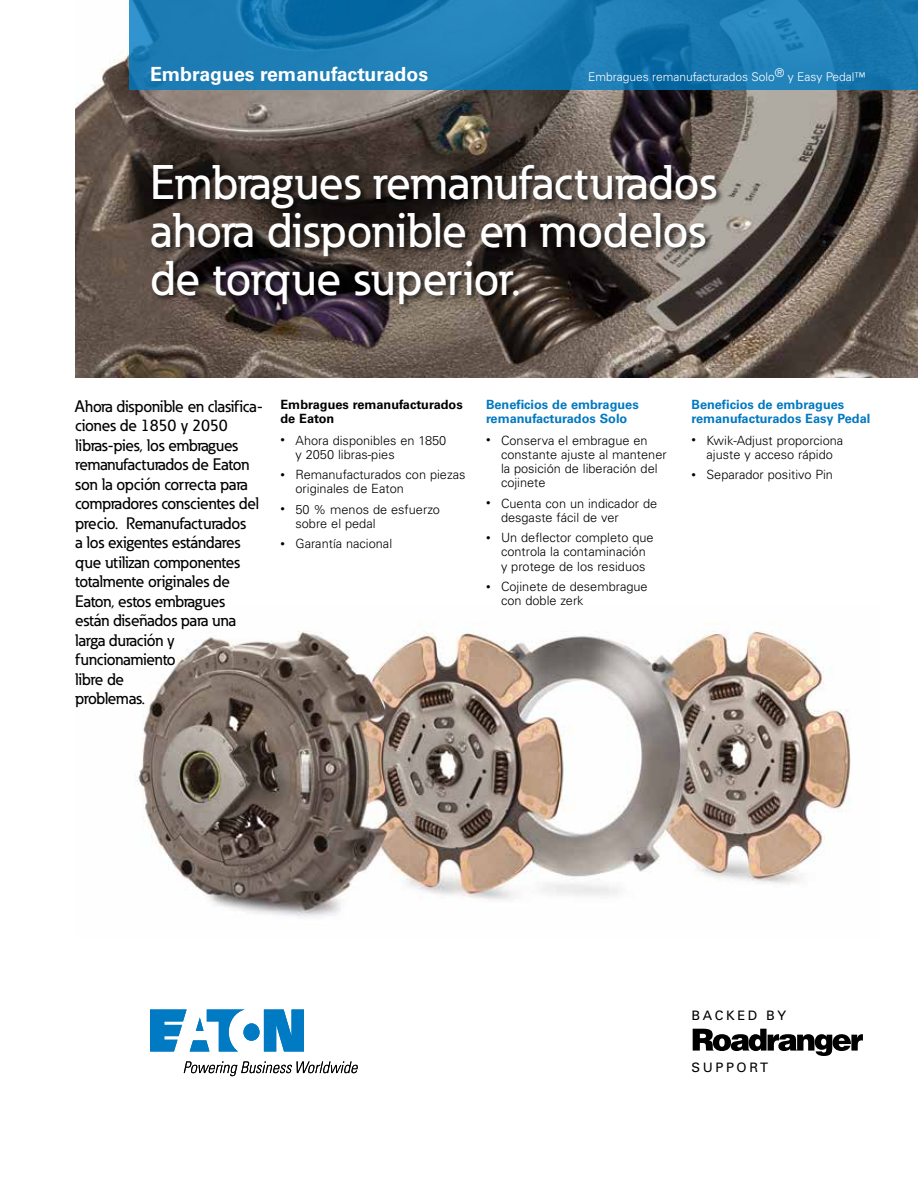
<style>
.page{position:relative;width:918px;height:1188px;background:#fff}
.page>*{position:absolute;margin:0;border:0;box-sizing:border-box;transform-origin:0 0}
.t1{font:500 48px/48px "Eaton";color:#fff}
.t2{font:700 19.5px "Univers";color:#fff}
.t3{font:500 16.5px/19.5px "Eaton";letter-spacing:-.015em;color:#000}
.t4{font:13.05px "Univers";letter-spacing:.2em;color:#000}
.t5{font:300 12.75px/14.2px "Univers";color:#000}
.t6{font:700 12.75px/14.2px "Univers";color:#0079c1}
.t7{font:700 12.75px/14.2px "Univers";color:#000}
.t8{font:300 12px "Univers";color:#fff}
.s1{font-size:9px}
</style>
<div class="page">
<img style="left:138px;top:623px;width:713px;height:294px">
<svg style="left:150px;top:1010px;width:154px;height:42px"></svg>
<svg style="left:184px;top:1061px;width:174px;height:15px"></svg>
<img style="left:75px;top:3px;width:843px;height:375px">
<svg style="left:129px;top:0;width:789px;height:90px;background:#1979b1"></svg>
<div style="left:150px;top:163px;width:574px;height:149px;background:#000;opacity:.75"></div>
<svg style="left:693px;top:1029px;width:170px;height:27px"></svg>
<h2 class="t2" style="left:150px;top:63px;width:280px">Embragues remanufacturados</h2>
<p class="t8" style="left:588px;top:70px;width:279px">Embragues remanufacturados Solo® y Easy Pedal™</p>
<h1 class="t1" style="left:150px;top:158px;width:568px">Embragues remanufacturados ahora disponible en modelos de torque superior.</h1>
<p class="t3" style="left:75px;top:396px;width:189px">Ahora disponible en clasifica&shy;ciones de 1850 y 2050 libras-pies, los embragues remanufacturados de Eaton son la opción correcta para compradores conscientes del precio. Remanufacturados<br>a los exigentes estándares que utilizan componentes totalmente originales de<br>Eaton, estos embragues están diseñados para una larga duración y funcionamiento<br>libre de<br>problemas.</p>
<p class="t6" style="left:486px;top:397px;width:154px">Beneficios de embragues remanufacturados Solo</p>
<p class="t7" style="left:281px;top:397px;width:184px">Embragues remanufacturados de Eaton</p>
<p class="t5" style="left:296px;top:433px;width:152px;text-indent:-15px"><span class="s1">•</span> Ahora disponibles en 1850 y 2050 libras-pies</p>
<p class="t5" style="left:296px;top:467px;width:171px;text-indent:-15px"><span class="s1">•</span> Remanufacturados con piezas originales de Eaton</p>
<p class="t5" style="left:296px;top:502px;width:146px;text-indent:-15px"><span class="s1">•</span> 50 % menos de esfuerzo sobre el pedal</p>
<p class="t5" style="left:280px;top:536px;width:113px"><span class="s1">•</span> Garantía nacional</p>
<p class="t5" style="left:501px;top:433px;width:167px;text-indent:-15px"><span class="s1">•</span> Conserva el embrague en constante ajuste al mantener la posición de liberación del cojinete</p>
<p class="t5" style="left:501px;top:496px;width:158px;text-indent:-15px"><span class="s1">•</span> Cuenta con un indicador de desgaste fácil de ver</p>
<p class="t5" style="left:486px;top:530px;width:169px;text-align:center"><span class="s1">•</span> Un deflector completo que controla la contaminación<br>y protege de los residuos</p>
<p class="t5" style="left:501px;top:579px;width:148px;text-indent:-15px"><span class="s1">•</span> Cojinete de desembrague con doble zerk</p>
<p class="t6" style="left:692px;top:397px;width:180px">Beneficios de embragues remanufacturados Easy Pedal</p>
<p class="t5" style="left:692px;top:433px;width:153px;text-align:center"><span class="s1">•</span> Kwik-Adjust proporciona ajuste y acceso rápido</p>
<p class="t5" style="left:692px;top:467px;width:143px"><span class="s1">•</span> Separador positivo Pin</p>
<p class="t4" style="left:691px;top:1007px;width:96px">BACKED BY</p>
<p class="t4" style="left:692px;top:1060px;width:78px">SUPPORT</p>
</div>
